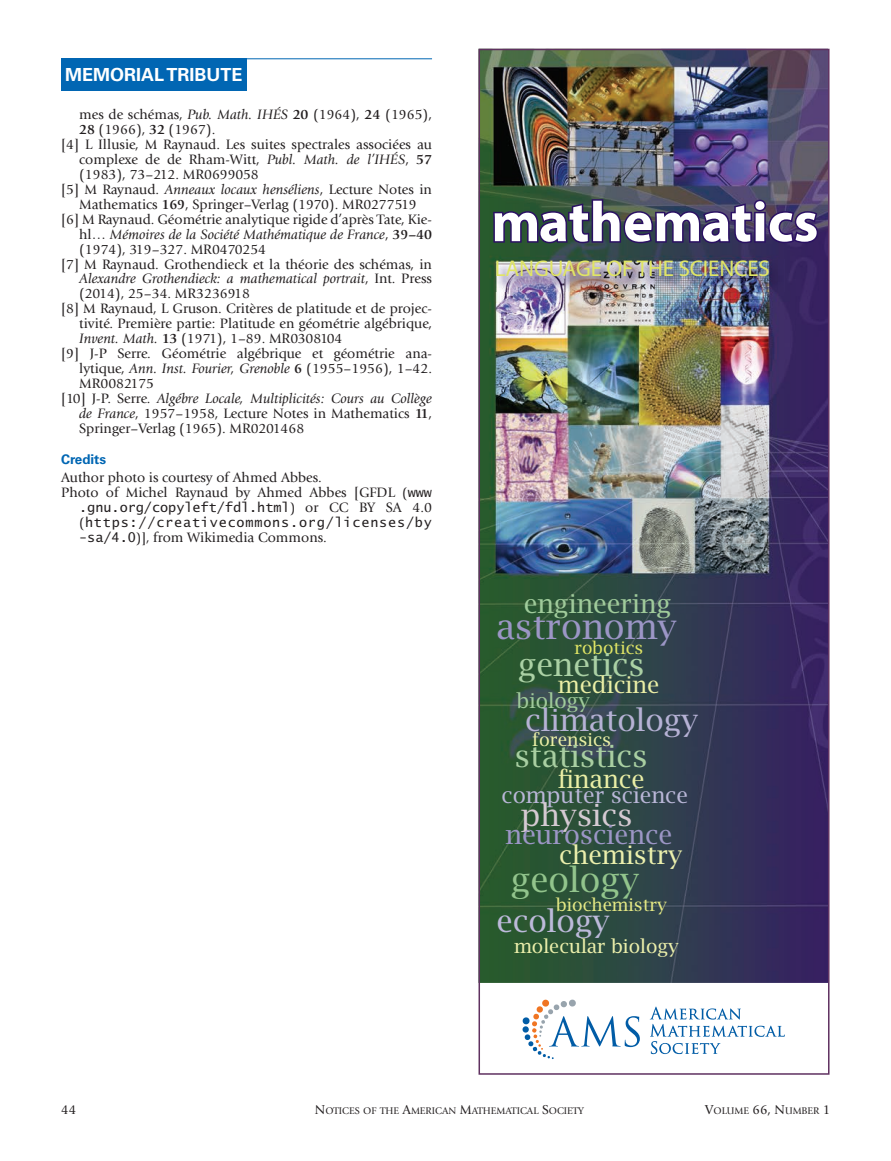
<style>
.page{position:relative;width:891px;height:1161px;background:#fff}
.page>*{position:absolute;margin:0;border:0;box-sizing:border-box;transform-origin:0 0}
.t1{font:700 57px "Myriad Pro";color:#fff}
.t2{font:34.65px "Lucida Bright";color:#9c96c6}
.t3{font:34.2px "Lucida Bright";color:#92c48c}
.t4{font:31.8px "Lucida Bright";color:#abd1a5}
.t5{font:30.75px "Lucida Bright";color:#bdbada}
.t6{font:30.6px "Lucida Bright";color:#b6b2d5}
.t7{font:30.6px "Lucida Bright";color:#a9cfa2}
.t8{font:30.6px "Lucida Bright";color:#d6cad3}
.t9{font:26.25px "Lucida Bright";color:#9c96c6}
.t10{font:25.95px "Lucida Bright";color:#a0cb9b}
.t11{font:25.5px "Lucida Bright";color:#ecf0ad}
.t12{font:24.75px "Lucida Bright";color:#ebefa6}
.t13{font:23.1px "Lucida Bright";color:#ebefa6}
.t14{font:22.8px "Myriad Pro";letter-spacing:-.005em;color:#e0e565}
.t15{font:21.9px "Lucida Bright";color:#bab7d8}
.t16{font:20.4px "Lucida Bright";color:#a0cb9b}
.t17{font:18.9px "Lucida Bright";color:#ecefab}
.t18{font:700 18px "Univers LT Std";color:#fff}
.t19{font:17.85px "Lucida Bright";color:#ebefa6}
.t20{font:17.55px "Lucida Bright";color:#e5e985}
.t21{font:17.25px "Lucida Bright";color:#e0e565}
.t22{font:14.25px/15px "Giovanni Std";color:#231f20}
.t23{font:italic 14.25px "Giovanni Std";color:#231f20}
.t24{font:13.5px/15px "Lucida Sans Typewriter";letter-spacing:.06em;color:#231f20}
.t25{font:700 13.5px "Univers LT Std";letter-spacing:-.005em;color:#0166b3}
.t26{font:13.5px "Giovanni Std";color:#231f20}
.t27{font:10.05px "Giovanni Std";color:#231f20}
.s1{font-style:italic}
.s2{font-weight:700}
.s3{font-style:normal}
.s4{font-weight:700;font-style:normal}
.s5{font-size:13.5px}
.s6{font-family:"Lucida Sans Typewriter";font-size:13.5px}
.s7{font-family:"Giovanni Std"}
.s8{font-family:"Giovanni Std";font-size:14.25px}
</style>
<div class="page">
<div style="left:61px;top:58px;width:186px;height:33px;background:#0166b3"></div>
<hr style="left:61px;top:58px;width:371px;height:1px;background:#0166b3">
<img style="left:482px;top:52px;width:345px;height:931px">
<svg style="left:492px;top:198px;width:328px;height:47px"></svg>
<img style="left:496px;top:259px;width:288px;height:33px">
<div style="left:479px;top:49px;width:351px;height:1026px;border:2px solid #5f3160"></div>
<svg style="left:522px;top:999px;width:118px;height:60px"></svg>
<svg style="left:650px;top:1007px;width:135px;height:47px"></svg>
<p class="t18" style="left:65px;top:64px;width:179px">MEMORIAL TRIBUTE</p>
<p class="t22" style="left:79px;top:107px;width:354px">mes de schémas, <span class="s1">Pub. Math. IHÉS</span> <span class="s2">20</span> (1964), <span class="s2">24</span> (1965),</p>
<p class="t22" style="left:79px;top:122px;width:138px"><span class="s2">28</span> (1966), <span class="s2">32</span> (1967).</p>
<p class="t22" style="left:61px;top:137px;width:372px">[4] L Illusie, M Raynaud. Les suites spectrales associées au</p>
<p class="t22" style="left:79px;top:152px;width:354px">complexe de de Rham-Witt, <span class="s1">Publ. Math. de l’IHÉS</span>, <span class="s2">57</span></p>
<p class="t22" style="left:79px;top:167px;width:181px">(1983), 73–212. MR0699058</p>
<p class="t22" style="left:61px;top:182px;width:372px">[5] M Raynaud. <span class="s1">Anneaux locaux henséliens</span>, Lecture Notes in</p>
<p class="t22" style="left:79px;top:197px;width:339px">Mathematics <span class="s2">169</span>, Springer–Verlag (1970). MR0277519</p>
<p class="t22" style="left:61px;top:212px;width:372px">[6] M Raynaud. Géométrie analytique rigide d’après Tate, Kie-</p>
<p class="t23" style="left:79px;top:226px;width:354px"><span class="s3">hl…</span> Mémoires de la Société Mathématique de France<span class="s3">,</span> <span class="s4">39–40</span></p>
<p class="t22" style="left:79px;top:242px;width:189px">(1974), 319–327. MR0470254</p>
<p class="t22" style="left:61px;top:257px;width:372px">[7] M Raynaud. Grothendieck et la théorie des schémas, in</p>
<p class="t23" style="left:79px;top:271px;width:354px">Alexandre Grothendieck: a mathematical portrait<span class="s3">, Int. Press</span></p>
<p class="t22" style="left:79px;top:286px;width:172px">(2014), 25–34. MR3236918</p>
<p class="t22" style="left:61px;top:301px;width:372px">[8] M Raynaud, L Gruson. Critères de platitude et de projec-</p>
<p class="t22" style="left:79px;top:316px;width:354px">tivité. Première partie: Platitude en géométrie algébrique,</p>
<p class="t22" style="left:79px;top:331px;width:265px"><span class="s1">Invent. Math.</span> <span class="s2">13</span> (1971), 1–89. MR0308104</p>
<p class="t22" style="left:61px;top:346px;width:372px">[9] J-P Serre. Géométrie algébrique et géométrie ana-</p>
<p class="t22" style="left:79px;top:361px;width:354px">lytique, <span class="s1">Ann. Inst. Fourier, Grenoble</span> <span class="s2">6</span> (1955–1956), 1–42.</p>
<p class="t22" style="left:79px;top:376px;width:76px">MR0082175</p>
<p class="t23" style="left:61px;top:391px;width:372px"><span class="s3">[10] J-P. Serre.</span> Algébre Locale, Multiplicités: Cours au Collège</p>
<p class="t22" style="left:79px;top:406px;width:354px"><span class="s1">de France</span>, 1957–1958, Lecture Notes in Mathematics <span class="s2">11</span>,</p>
<p class="t22" style="left:79px;top:421px;width:227px">Springer–Verlag (1965). MR0201468</p>
<p class="t25" style="left:61px;top:452px;width:46px">Credits</p>
<p class="t22" style="left:61px;top:470px;width:372px">Author photo is courtesy of Ahmed Abbes.<br>Photo of Michel Raynaud by Ahmed Abbes [GFDL <span class="s5">(</span><span class="s6">www</span></p>
<p class="t24" style="left:79px;top:500px;width:354px">.gnu.org/copyleft/fdl.html<span class="s7">)</span> <span class="s8">or CC BY SA 4.0 </span><span class="s7">(</span>https://creativecommons.org/licenses/by</p>
<p class="t22" style="left:79px;top:530px;width:249px"><span class="s6">-sa/4.0</span><span class="s5">)],</span> from Wikimedia Commons.</p>
<h1 class="t1" style="left:491px;top:185px;width:329px">mathematics</h1>
<h3 class="t14" style="left:495px;top:254px;width:276px">LANGUAGE OF THE SCIENCES</h3>
<h3 class="t10" style="left:524px;top:588px;width:149px">engineering</h3>
<h2 class="t2" style="left:496px;top:605px;width:182px">astronomy</h2>
<p class="t21" style="left:575px;top:637px;width:70px">robotics</p>
<h3 class="t4" style="left:518px;top:645px;width:128px">genetics</h3>
<h3 class="t13" style="left:558px;top:671px;width:103px">medicine</h3>
<h3 class="t16" style="left:517px;top:688px;width:74px">biology</h3>
<h3 class="t6" style="left:525px;top:701px;width:174px">climatology</h3>
<h3 class="t7" style="left:514px;top:737px;width:135px">statistics</h3>
<h3 class="t12" style="left:558px;top:764px;width:88px">finance</h3>
<h3 class="t15" style="left:502px;top:782px;width:188px">computer science</h3>
<p class="t19" style="left:532px;top:729px;width:81px">forensics</p>
<h3 class="t8" style="left:521px;top:796px;width:113px">physics</h3>
<h3 class="t9" style="left:505px;top:819px;width:168px">neuroscience</h3>
<h3 class="t11" style="left:559px;top:840px;width:124px">chemistry</h3>
<h3 class="t3" style="left:511px;top:859px;width:130px">geology</h3>
<p class="t20" style="left:556px;top:894px;width:112px">biochemistry</p>
<h3 class="t5" style="left:496px;top:902px;width:115px">ecology</h3>
<h3 class="t17" style="left:514px;top:935px;width:166px">molecular biology</h3>
<p class="t26" style="left:61px;top:1102px;width:16px">44</p>
<p class="t27" style="left:315px;top:1105px;width:271px"><span class="s5">N</span>OTICES OF THE <span class="s5">A</span>MERICAN <span class="s5">M</span>ATHEMATICAL <span class="s5">S</span>OCIETY</p>
<p class="t27" style="left:705px;top:1105px;width:127px"><span class="s5">V</span>OLUME <span class="s5">66, N</span>UMBER <span class="s5">1</span></p>
</div>
